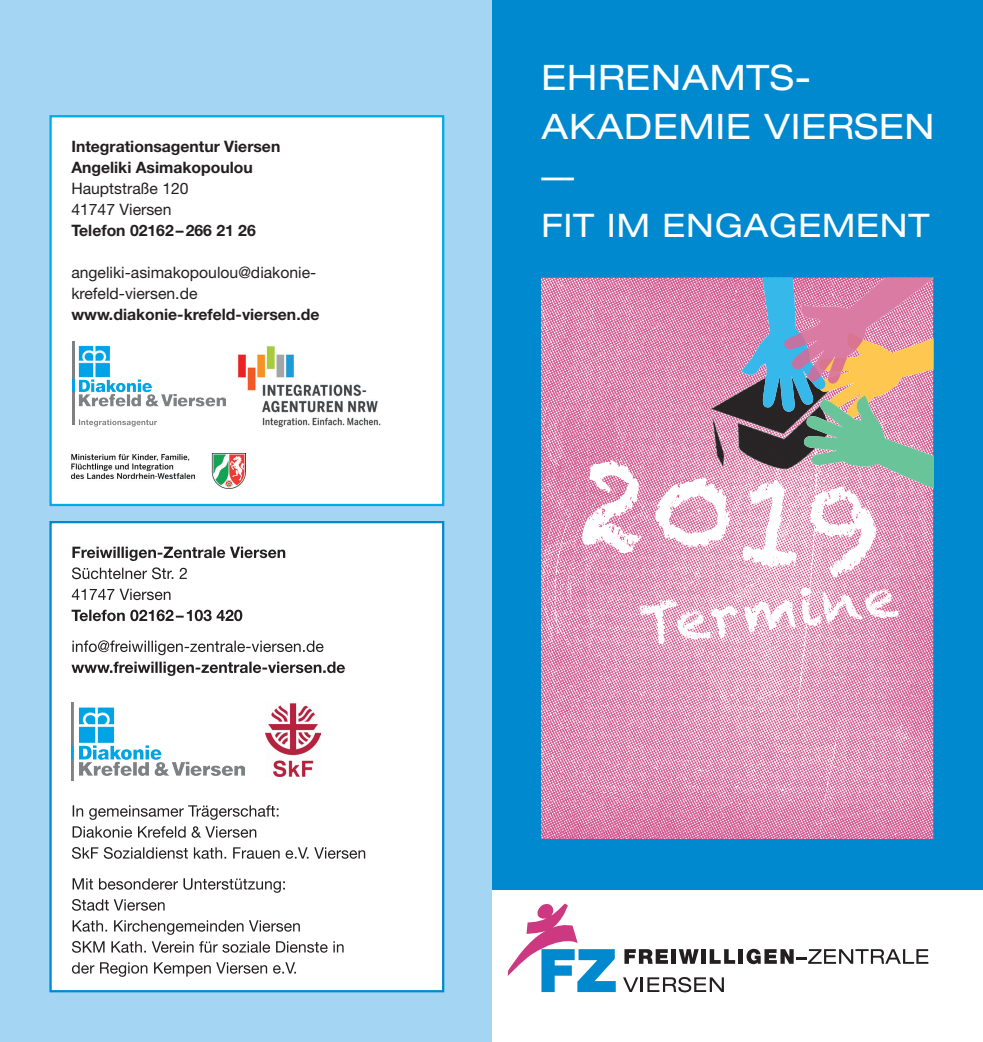
<style>
.page{position:relative;width:983px;height:1042px;background:#fff}
.page>*{position:absolute;margin:0;border:0;box-sizing:border-box;transform-origin:0 0}
.FZ_Helvetica_im_Kast{font:121.1px "Chalkduster";color:#fff}
.FZ_Helvetica_im_Kast-2{font:54.43px "Chalkduster";color:#fff}
.FZ_Head_extendet{font:expanded 35.18px/49.2px "Helvetica Neue LT Std";letter-spacing:.025em;color:#fff}
.FZ_Head_extendet-2{font:expanded 32.55px/49.2px "Helvetica Neue LT Std";letter-spacing:.025em;color:#fff}
.FZ__Helvetica{font:700 15.75px "Helvetica Neue LT Std";color:#231f20}
.FZ__Helvetica-2{font:15.75px/21px "Helvetica Neue LT Std";color:#231f20}
</style>
<div class="page">
<div style="left:491px;top:98px;width:491px;height:791px;background:#0089cf"></div>
<div style="left:491px;top:0;width:491px;height:752px;background:#0089cf"></div>
<div style="left:0;top:0;width:491px;height:1042px;background:#a4d6f3"></div>
<img style="left:541px;top:278px;width:392px;height:560px">
<svg style="left:624px;top:949px;width:43px;height:15px"></svg>
<div style="left:671px;top:949px;width:5px;height:15px;background:#231f20"></div>
<svg style="left:678px;top:949px;width:20px;height:15px"></svg>
<hr style="left:701px;top:949px;width:4px;height:15px;background:#231f20">
<svg style="left:709px;top:949px;width:26px;height:15px"></svg>
<div style="left:738px;top:949px;width:5px;height:15px;background:#231f20"></div>
<svg style="left:746px;top:949px;width:182px;height:15px"></svg>
<svg style="left:623px;top:977px;width:15px;height:15px"></svg>
<hr style="left:640px;top:977px;width:3px;height:15px;background:#231f20">
<svg style="left:647px;top:977px;width:76px;height:15px"></svg>
<svg style="left:507px;top:903px;width:108px;height:89px"></svg>
<div style="left:49px;top:115px;width:395px;height:391px;background:#fff;border:2px solid #00aae5"></div>
<div style="left:49px;top:521px;width:395px;height:471px;background:#fff;border:2px solid #0089cf"></div>
<svg style="left:72px;top:962px;width:224px;height:15px"></svg>
<svg style="left:72px;top:941px;width:271px;height:12px"></svg>
<svg style="left:73px;top:920px;width:227px;height:15px"></svg>
<svg style="left:72px;top:899px;width:93px;height:12px"></svg>
<svg style="left:73px;top:878px;width:212px;height:15px"></svg>
<svg style="left:72px;top:847px;width:293px;height:12px"></svg>
<svg style="left:73px;top:826px;width:183px;height:12px"></svg>
<svg style="left:73px;top:805px;width:205px;height:15px"></svg>
<svg style="left:71px;top:661px;width:274px;height:15px"></svg>
<svg style="left:72px;top:640px;width:251px;height:15px"></svg>
<svg style="left:72px;top:610px;width:170px;height:11px"></svg>
<svg style="left:72px;top:589px;width:98px;height:11px"></svg>
<svg style="left:72px;top:567px;width:115px;height:12px"></svg>
<svg style="left:72px;top:547px;width:213px;height:14px"></svg>
<img style="left:71px;top:703px;width:174px;height:77px">
<img style="left:265px;top:703px;width:55px;height:74px">
<img style="left:698px;top:341px;width:162px;height:161px">
<svg style="left:740px;top:278px;width:193px;height:210px"></svg>
<img style="left:78px;top:345px;width:147px;height:62px">
<hr style="left:72px;top:342px;width:3px;height:83px;background:#7f8084">
<svg style="left:72px;top:379px;width:3px;height:13px"></svg>
<svg style="left:79px;top:419px;width:78px;height:8px"></svg>
<img style="left:237px;top:346px;width:144px;height:81px">
<img style="left:71px;top:453px;width:174px;height:35px">
<p class="FZ__Helvetica" style="left:71px;top:136px;width:210px">Integrationsagentur Viersen</p>
<p class="FZ__Helvetica" style="left:71px;top:157px;width:183px">Angeliki Asimakopoulou</p>
<p class="FZ__Helvetica-2" style="left:71px;top:177px;width:119px">Hauptstraße 120</p>
<p class="FZ__Helvetica-2" style="left:71px;top:198px;width:102px">41747 Viersen</p>
<p class="FZ__Helvetica" style="left:71px;top:220px;width:186px">Telefon 02162–266 21 26</p>
<p class="FZ__Helvetica-2" style="left:71px;top:261px;width:246px">angeliki-asimakopoulou@diakonie&shy;krefeld-viersen.de</p>
<p class="FZ__Helvetica" style="left:71px;top:304px;width:249px">www.diakonie-krefeld-viersen.de</p>
<p class="FZ_Head_extendet" style="left:541px;top:52px;width:394px">EHRENAMTS-<br>AKADEMIE VIERSEN</p>
<p class="FZ_Head_extendet-2" style="left:541px;top:151px;width:389px">—<br>FIT IM ENGAGEMENT</p>
<p class="FZ_Helvetica_im_Kast" style="left:587px;top:432px;width:302px;rotate:6deg">2019</p>
<p class="FZ_Helvetica_im_Kast-2" style="left:636px;top:593px;width:260px;rotate:-6deg">Termine</p>
</div>
